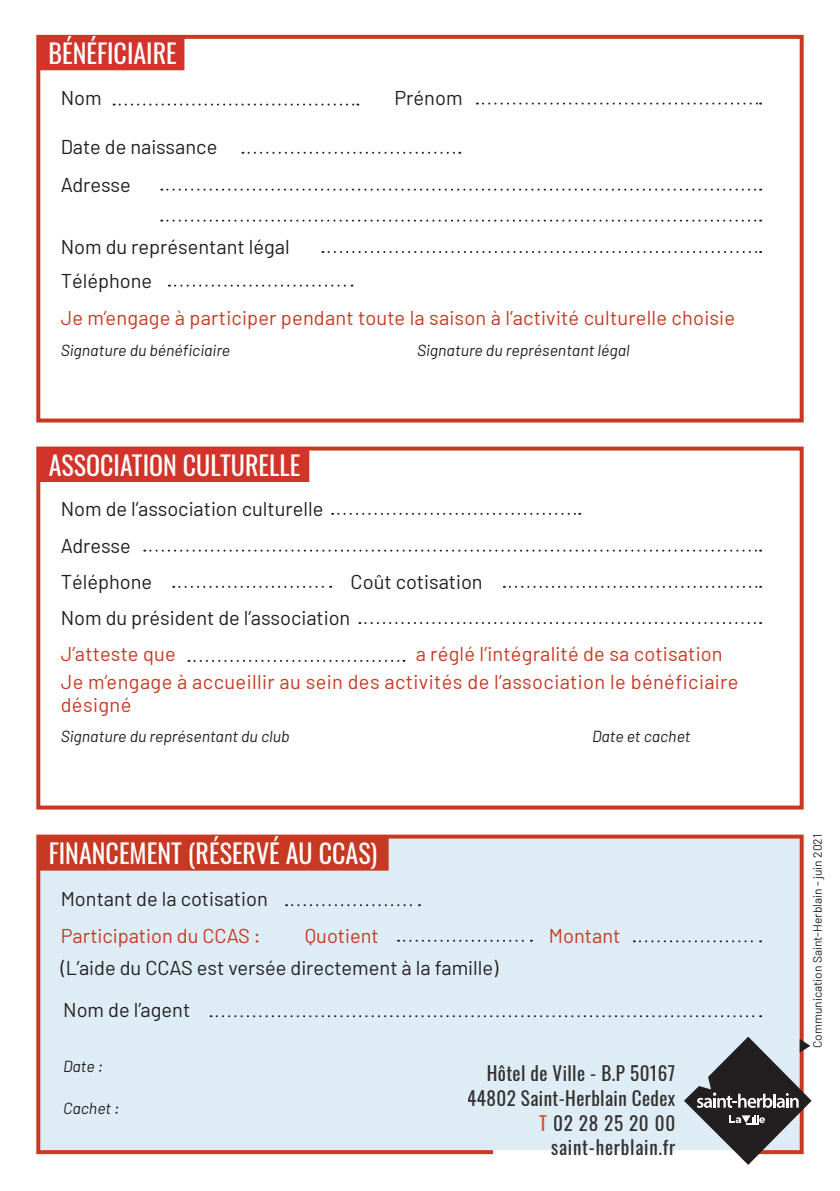
<style>
.page{position:relative;width:840px;height:1191px;background:#fff}
.page>*{position:absolute;margin:0;border:0;box-sizing:border-box;transform-origin:0 0}
.t1{font:26px "Oswald";color:#fff}
.t2{font:20px/33.6px "Barlow";color:#231f20}
.t3{font:20px/23px "Barlow";letter-spacing:.01em;color:#c73922}
.t4{font:19.2px/24.8px "Oswald";letter-spacing:.02em;color:#333030;text-align:right}
.t5{font:italic 16px "Barlow";color:#231f20}
.t6{font:12px "Barlow";color:#231f20}
.s1{color:#cb5836}
.s2{color:#353131}
</style>
<div class="page">
<div style="left:36px;top:35px;width:767px;height:387px;border:4px solid #c73922"></div>
<div style="left:36px;top:446px;width:767px;height:363px;border:4px solid #c73922"></div>
<svg style="left:36px;top:834px;width:767px;height:320px;background:#dcdee3"></svg>
<svg style="left:114px;top:104px;width:244px;height:2px"></svg>
<svg style="left:476px;top:103px;width:284px;height:2px"></svg>
<svg style="left:242px;top:152px;width:218px;height:2px"></svg>
<svg style="left:161px;top:189px;width:599px;height:2px"></svg>
<svg style="left:161px;top:220px;width:599px;height:2px"></svg>
<svg style="left:322px;top:251px;width:438px;height:2px"></svg>
<svg style="left:169px;top:285px;width:183px;height:2px"></svg>
<div style="left:37px;top:36px;width:147px;height:34px;background:#d2342a"></div>
<div style="left:37px;top:448px;width:272px;height:34px;background:#d2342a"></div>
<svg style="left:173px;top:586px;width:158px;height:2px"></svg>
<svg style="left:503px;top:586px;width:257px;height:2px"></svg>
<svg style="left:332px;top:513px;width:248px;height:2px"></svg>
<svg style="left:359px;top:622px;width:401px;height:2px"></svg>
<svg style="left:188px;top:660px;width:216px;height:2px"></svg>
<svg style="left:144px;top:549px;width:616px;height:2px"></svg>
<svg style="left:286px;top:904px;width:134px;height:2px"></svg>
<svg style="left:398px;top:939px;width:133px;height:2px"></svg>
<svg style="left:633px;top:940px;width:127px;height:2px"></svg>
<svg style="left:210px;top:1015px;width:550px;height:2px"></svg>
<div style="left:487px;top:1065px;width:188px;height:16px;background:#deedf5"></div>
<div style="left:467px;top:1090px;width:207px;height:15px;background:#deedf5"></div>
<div style="left:539px;top:1115px;width:8px;height:15px;background:#deedf5"></div>
<div style="left:554px;top:1114px;width:121px;height:16px;background:#deedf5"></div>
<div style="left:551px;top:1150px;width:123px;height:5px;background:#fff"></div>
<div style="left:551px;top:1139px;width:123px;height:11px;background:#deedf5"></div>
<svg style="left:683px;top:1036px;width:128px;height:129px;background:#8f8e90"></svg>
<h1 class="t1" style="left:48px;top:30px;width:130px">BÉNÉFICIAIRE</h1>
<p class="t2" style="left:61px;top:81px;width:42px">Nom</p>
<p class="t2" style="left:394px;top:81px;width:70px">Prénom</p>
<p class="t2" style="left:61px;top:129px;width:158px">Date de naissance</p>
<p class="t2" style="left:61px;top:167px;width:72px">Adresse</p>
<p class="t2" style="left:61px;top:230px;width:230px">Nom du représentant légal<br>Téléphone</p>
<p class="t3" style="left:61px;top:305px;width:675px">Je m’engage à participer pendant toute la saison à l’activité culturelle choisie</p>
<p class="t5" style="left:61px;top:340px;width:171px">Signature du bénéficiaire</p>
<p class="t5" style="left:417px;top:340px;width:214px">Signature du représentant légal</p>
<h1 class="t1" style="left:49px;top:442px;width:253px">ASSOCIATION CULTURELLE</h1>
<p class="t2" style="left:61px;top:491px;width:264px">Nom de l’association culturelle</p>
<p class="t2" style="left:61px;top:528px;width:72px">Adresse</p>
<p class="t2" style="left:61px;top:564px;width:93px">Téléphone</p>
<p class="t2" style="left:350px;top:564px;width:134px">Coût cotisation</p>
<p class="t2" style="left:61px;top:601px;width:291px">Nom du président de l’association</p>
<p class="t3" style="left:61px;top:642px;width:116px">J’atteste que</p>
<p class="t3" style="left:415px;top:642px;width:308px">a réglé l’intégralité de sa cotisation</p>
<p class="t3" style="left:61px;top:669px;width:679px">Je m’engage à accueillir au sein des activités de l’association le bénéficiaire désigné</p>
<p class="t5" style="left:61px;top:726px;width:230px">Signature du représentant du club</p>
<p class="t5" style="left:592px;top:726px;width:100px">Date et cachet</p>
<h1 class="t1" style="left:49px;top:830px;width:330px">FINANCEMENT (RÉSERVÉ AU CCAS)</h1>
<p class="t2" style="left:61px;top:881px;width:208px">Montant de la cotisation</p>
<p class="t3" style="left:61px;top:923px;width:201px">Participation du CCAS :</p>
<p class="t3" style="left:304px;top:923px;width:75px">Quotient</p>
<p class="t3" style="left:548px;top:923px;width:73px">Montant</p>
<p class="t2" style="left:61px;top:946px;width:439px;line-height:42px">(L’aide du CCAS est versée directement à la famille)<br>Nom de l’agent</p>
<p class="t5" style="left:63px;top:1056px;width:41px">Date :</p>
<p class="t4" style="left:467px;top:1058px;width:209px">Hôtel de Ville - B.P 50167<br>44802 Saint-Herblain Cedex<br><span class="s1">T</span> 02 28 25 20 00 <span class="s2">saint-herblain.fr</span></p>
<p class="t5" style="left:63px;top:1098px;width:58px">Cachet :</p>
<p class="t6" style="left:809px;top:1048px;width:215px;rotate:-90deg">Communication Saint-Herblain - juin 2021</p>
</div>
